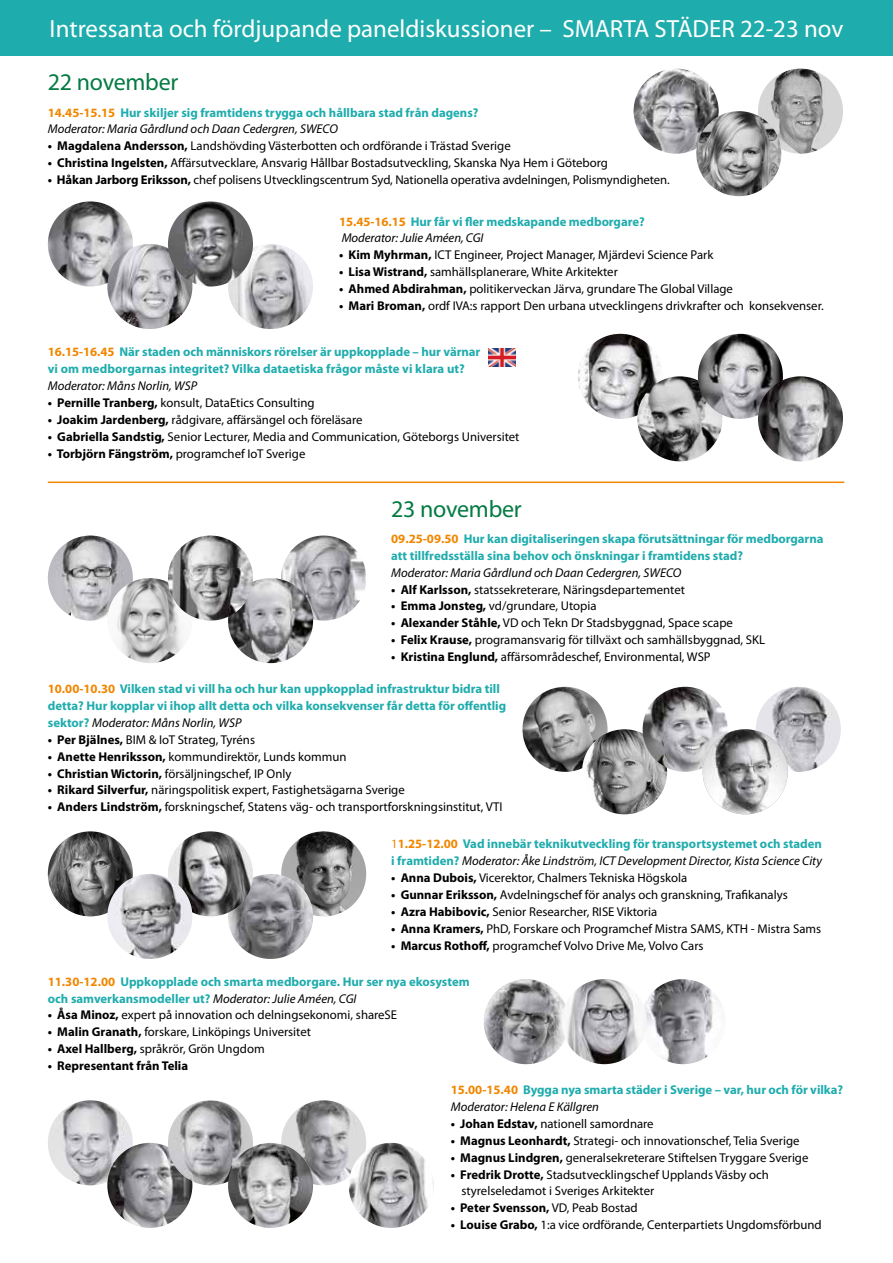
<style>
.page{position:relative;width:893px;height:1263px;background:#fff}
.page>*{position:absolute;margin:0;border:0;box-sizing:border-box;transform-origin:0 0}
.t1{font:24.9px "Myriad Pro";color:#fff}
.t2{font:24px "Myriad Pro";letter-spacing:-.01em;color:#047b42}
.t3{font:12.75px/17px "Myriad Pro";color:#000}
.t4{font:700 12.75px/17px "Myriad Pro";color:#1facad}
.t5{font:italic 12.75px "Myriad Pro";color:#000}
.t6{font:700 12.75px "Myriad Pro";color:#000}
.s1{color:#f18700}
.s2{font-weight:400;font-style:italic;color:#000}
.s3{font-weight:700}
.s4{font-weight:400;color:#f18700}
.s5{font-weight:400}
</style>
<div class="page">
<img style="left:640px;top:979px;width:85px;height:85px;border-radius:43px">
<img style="left:281px;top:535px;width:85px;height:86px;border-radius:43px">
<img style="left:281px;top:1100px;width:85px;height:85px;border-radius:43px">
<img style="left:228px;top:244px;width:85px;height:85px;border-radius:43px">
<img style="left:281px;top:831px;width:85px;height:85px;border-radius:43px">
<img style="left:228px;top:874px;width:85px;height:85px;border-radius:43px">
<img style="left:758px;top:69px;width:85px;height:85px;border-radius:43px">
<div style="left:0;top:0;width:893px;height:55px;background:#1facad"></div>
<img style="left:634px;top:69px;width:85px;height:85px;border-radius:43px">
<img style="left:696px;top:111px;width:85px;height:85px;border-radius:43px">
<img style="left:48px;top:201px;width:85px;height:85px;border-radius:43px">
<img style="left:107px;top:244px;width:85px;height:85px;border-radius:43px">
<img style="left:168px;top:201px;width:85px;height:85px;border-radius:43px">
<img style="left:228px;top:578px;width:85px;height:85px;border-radius:43px">
<img style="left:578px;top:334px;width:85px;height:85px;border-radius:43px">
<img style="left:637px;top:376px;width:85px;height:85px;border-radius:43px">
<img style="left:698px;top:334px;width:85px;height:85px;border-radius:43px">
<img style="left:758px;top:376px;width:85px;height:85px;border-radius:43px">
<img style="left:48px;top:535px;width:85px;height:86px;border-radius:43px">
<img style="left:107px;top:578px;width:85px;height:85px;border-radius:43px">
<img style="left:168px;top:535px;width:85px;height:86px;border-radius:43px">
<img style="left:756px;top:687px;width:85px;height:85px;border-radius:43px">
<img style="left:168px;top:831px;width:85px;height:85px;border-radius:43px">
<img style="left:484px;top:979px;width:85px;height:85px;border-radius:43px">
<img style="left:48px;top:831px;width:85px;height:85px;border-radius:43px">
<img style="left:107px;top:874px;width:85px;height:85px;border-radius:43px">
<img style="left:522px;top:687px;width:86px;height:85px;border-radius:43px">
<img style="left:582px;top:729px;width:85px;height:85px;border-radius:43px">
<img style="left:643px;top:687px;width:85px;height:85px;border-radius:43px">
<img style="left:703px;top:729px;width:85px;height:85px;border-radius:43px">
<hr style="left:48px;top:481px;width:796px;height:2px;background:#f18700">
<img style="left:488px;top:349px;width:27px;height:17px">
<img style="left:562px;top:979px;width:85px;height:85px;border-radius:43px">
<img style="left:48px;top:1100px;width:85px;height:85px;border-radius:43px">
<img style="left:107px;top:1143px;width:85px;height:85px;border-radius:43px">
<img style="left:168px;top:1100px;width:85px;height:85px;border-radius:43px">
<img style="left:228px;top:1143px;width:85px;height:85px;border-radius:43px">
<img style="left:349px;top:1143px;width:85px;height:85px;border-radius:43px">
<h1 class="t1" style="left:50px;top:13px;width:795px">Intressanta och fördjupande paneldiskussioner – SMARTA STÄDER 22-23 nov</h1>
<h2 class="t2" style="left:48px;top:67px;width:132px">22 november</h2>
<p class="t4" style="left:48px;top:103px;width:432px"><span class="s1">14.45-15.15</span> Hur skiljer sig framtidens trygga och hållbara stad från dagens?<br><span class="s2">Moderator: Maria Gårdlund och Daan Cedergren, SWECO</span></p>
<p class="t3" style="left:48px;top:137px;width:464px"><span class="s3">• Magdalena Andersson,</span> Landshövding Västerbotten och ordförande i Trästad Sverige</p>
<p class="t3" style="left:48px;top:154px;width:562px"><span class="s3">• Christina Ingelsten,</span> Affärsutvecklare, Ansvarig Hållbar Bostadsutveckling, Skanska Nya Hem i Göteborg</p>
<p class="t3" style="left:48px;top:171px;width:623px"><span class="s3">• Håkan Jarborg Eriksson,</span> chef polisens Utvecklingscentrum Syd, Nationella operativa avdelningen, Polismyndigheten.</p>
<p class="t4" style="left:339px;top:212px;width:307px"><span class="s1">15.45-16.15</span> Hur får vi fler medskapande medborgare?<br><span class="s2">Moderator: Julie Améen, CGI</span></p>
<p class="t3" style="left:339px;top:246px;width:376px"><span class="s3">• Kim Myhrman,</span> ICT Engineer, Project Manager, Mjärdevi Science Park</p>
<p class="t3" style="left:339px;top:263px;width:280px"><span class="s3">• Lisa Wistrand,</span> samhällsplanerare, White Arkitekter</p>
<p class="t3" style="left:339px;top:280px;width:395px"><span class="s3">• Ahmed Abdirahman,</span> politikerveckan Järva, grundare The Global Village</p>
<p class="t3" style="left:339px;top:297px;width:486px"><span class="s3">• Mari Broman,</span> ordf IVA:s rapport Den urbana utvecklingens drivkrafter och konsekvenser.</p>
<p class="t4" style="left:48px;top:343px;width:434px"><span class="s1">16.15-16.45</span> När staden och människors rörelser är uppkopplade – hur värnar vi om medborgarnas integritet? Vilka dataetiska frågor måste vi klara ut?</p>
<p class="t5" style="left:48px;top:378px;width:151px">Moderator: Måns Norlin, WSP</p>
<p class="t3" style="left:48px;top:394px;width:268px"><span class="s3">• Pernille Tranberg,</span> konsult, DataEtics Consulting</p>
<p class="t3" style="left:48px;top:411px;width:316px"><span class="s3">• Joakim Jardenberg,</span> rådgivare, affärsängel och föreläsare</p>
<p class="t3" style="left:48px;top:428px;width:473px"><span class="s3">• Gabriella Sandstig,</span> Senior Lecturer, Media and Communication, Göteborgs Universitet</p>
<p class="t3" style="left:48px;top:444px;width:259px"><span class="s3">• Torbjörn Fängström,</span> programchef IoT Sverige</p>
<h2 class="t2" style="left:391px;top:494px;width:132px">23 november</h2>
<p class="t4" style="left:391px;top:530px;width:434px"><span class="s1">09.25-09.50</span> Hur kan digitaliseringen skapa förutsättningar för medborgarna att tillfredsställa sina behov och önskningar i framtidens stad?</p>
<p class="t5" style="left:391px;top:564px;width:292px">Moderator: Maria Gårdlund och Daan Cedergren, SWECO</p>
<p class="t3" style="left:391px;top:580px;width:295px"><span class="s3">• Alf Karlsson,</span> statssekreterare, Näringsdepartementet</p>
<p class="t3" style="left:391px;top:597px;width:207px"><span class="s3">• Emma Jonsteg,</span> vd/grundare, Utopia</p>
<p class="t3" style="left:391px;top:614px;width:343px"><span class="s3">• Alexander Ståhle,</span> VD och Tekn Dr Stadsbyggnad, Space scape</p>
<p class="t3" style="left:391px;top:631px;width:375px"><span class="s3">• Felix Krause,</span> programansvarig för tillväxt och samhällsbyggnad, SKL</p>
<p class="t3" style="left:391px;top:648px;width:321px"><span class="s3">• Kristina Englund,</span> affärsområdeschef, Environmental, WSP</p>
<p class="t4" style="left:48px;top:680px;width:460px"><span class="s1">10.00-10.30</span> Vilken stad vi vill ha och hur kan uppkopplad infrastruktur bidra till detta? Hur kopplar vi ihop allt detta och vilka konsekvenser får detta för offentlig sektor? <span class="s2">Moderator: Måns Norlin, WSP</span></p>
<p class="t3" style="left:48px;top:731px;width:209px"><span class="s3">• Per Bjälnes,</span> BIM &amp; IoT Strateg, Tyréns</p>
<p class="t3" style="left:48px;top:748px;width:300px"><span class="s3">• Anette Henriksson,</span> kommundirektör, Lunds kommun</p>
<p class="t3" style="left:48px;top:765px;width:245px"><span class="s3">• Christian Wictorin,</span> försäljningschef, IP Only</p>
<p class="t3" style="left:48px;top:781px;width:358px"><span class="s3">• Rikard Silverfur,</span> näringspolitisk expert, Fastighetsägarna Sverige</p>
<p class="t3" style="left:48px;top:798px;width:456px"><span class="s3">• Anders Lindström,</span> forskningschef, Statens väg- och transportforskningsinstitut, VTI</p>
<p class="t4" style="left:391px;top:835px;width:432px"><span class="s4">1</span><span class="s1">1.25-12.00</span> Vad innebär teknikutveckling för transportsystemet och staden i framtiden? <span class="s2">Moderator: Åke Lindström, ICT Development Director, Kista Science City</span></p>
<p class="t3" style="left:391px;top:869px;width:298px"><span class="s3">• Anna Dubois,</span> Vicerektor, Chalmers Tekniska Högskola</p>
<p class="t3" style="left:391px;top:886px;width:398px"><span class="s3">• Gunnar Eriksson,</span> Avdelningschef för analys och granskning, Trafikanalys</p>
<p class="t3" style="left:391px;top:903px;width:267px"><span class="s3">• Azra Habibovic,</span> Senior Researcher, RISE Viktoria</p>
<p class="t3" style="left:391px;top:920px;width:432px"><span class="s3">• Anna Kramers,</span> PhD, Forskare och Programchef Mistra SAMS, KTH - Mistra Sams</p>
<p class="t3" style="left:391px;top:937px;width:314px"><span class="s3">• Marcus Rothoff,</span> programchef Volvo Drive Me, Volvo Cars</p>
<p class="t4" style="left:48px;top:972px;width:423px"><span class="s1">11.30-12.00</span> Uppkopplade och smarta medborgare. Hur ser nya ekosystem och samverkansmodeller ut? <span class="s2">Moderator: Julie Améen, CGI</span></p>
<p class="t3" style="left:48px;top:1006px;width:351px"><span class="s3">• Åsa Minoz,</span> expert på innovation och delningsekonomi, shareSE</p>
<p class="t3" style="left:48px;top:1023px;width:265px"><span class="s3">• Malin Granath,</span> forskare, Linköpings Universitet</p>
<p class="t3" style="left:48px;top:1040px;width:218px"><span class="s3">• Axel Hallberg,</span> språkrör, Grön Ungdom</p>
<p class="t6" style="left:48px;top:1057px;width:142px">• Representant från Telia</p>
<p class="t4" style="left:451px;top:1081px;width:394px"><span class="s1">15.00-15.40</span> Bygga nya smarta städer i Sverige – var, hur och för vilka?<br><span class="s2">Moderator: Helena E Källgren</span></p>
<p class="t3" style="left:451px;top:1115px;width:204px"><span class="s3">• Johan Edstav,</span> nationell samordnare</p>
<p class="t3" style="left:451px;top:1132px;width:350px"><span class="s3">• Magnus Leonhardt,</span> Strategi- och innovationschef, Telia Sverige</p>
<p class="t3" style="left:451px;top:1149px;width:359px"><span class="s3">• Magnus Lindgren,</span> generalsekreterare Stiftelsen Tryggare Sverige</p>
<p class="t3" style="left:462px;top:1165px;width:309px;text-indent:-11px"><span class="s3">• Fredrik Drotte,</span> Stadsutvecklingschef Upplands Väsby och styrelseledamot i Sveriges Arkitekter</p>
<p class="t6" style="left:451px;top:1200px;width:189px">• Peter Svensson, <span class="s5">VD, Peab Bostad</span></p>
<p class="t3" style="left:451px;top:1216px;width:373px"><span class="s3">• Louise Grabo,</span> 1:a vice ordförande, Centerpartiets Ungdomsförbund</p>
</div>
